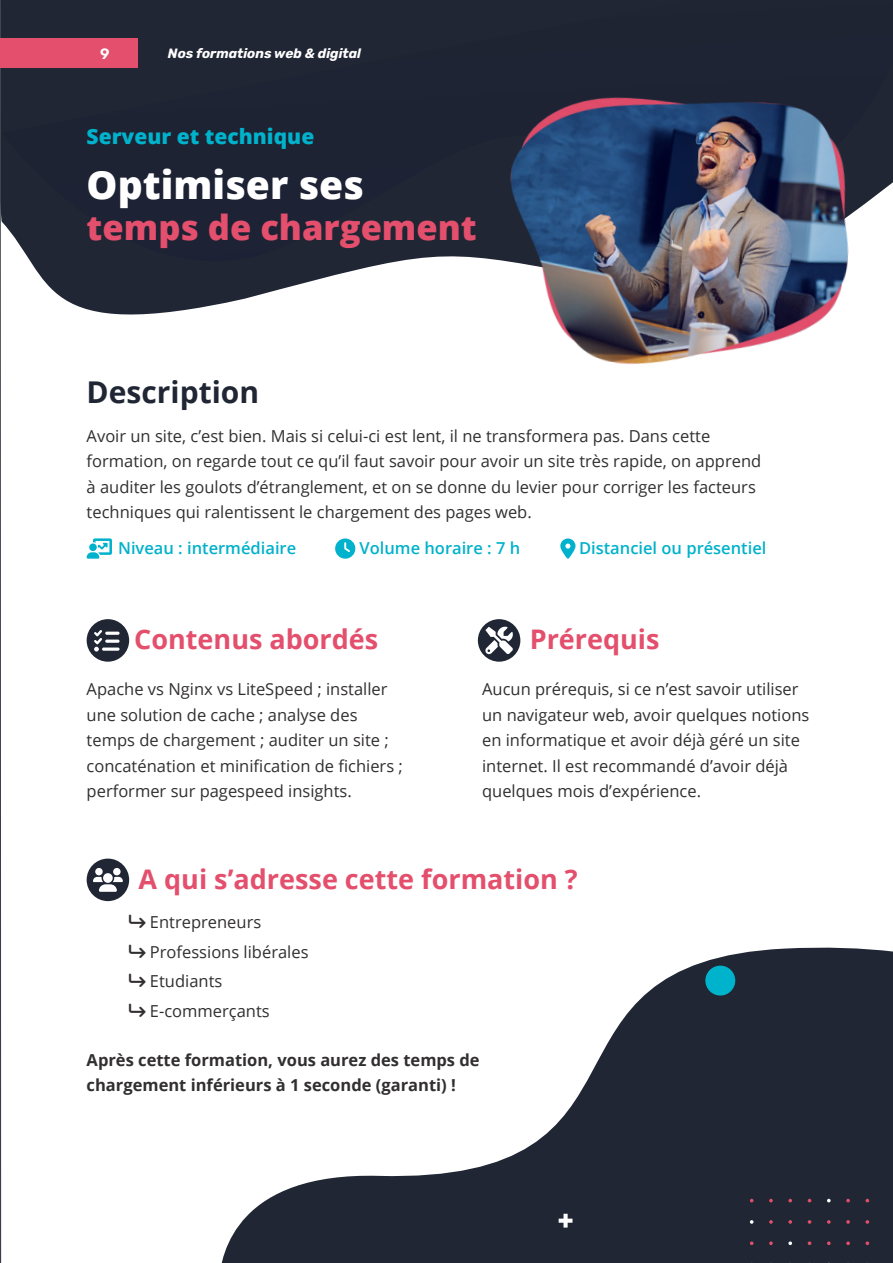
<style>
.page{position:relative;width:893px;height:1263px;background:#fff}
.page>*{position:absolute;margin:0;border:0;box-sizing:border-box;transform-origin:0 0}
.Sub_Headline{font:800 39px "Open Sans";color:#fff}
.Sub_Headline-2{font:800 34.5px "Open Sans";color:#e34f6c}
.Headliners{font:700 30px "Open Sans";color:#202633}
.Headliners-2{font:700 27px "Open Sans";color:#e34f6c}
.Sub_Headline-3{font:800 21px "Open Sans";color:#00b2cb}
.Body_Text{font:16.5px/25.5px "Open Sans";color:#312f30}
.Body_Text-2{font:700 16.5px/25.5px "Open Sans";color:#312f30}
.Headliners-3{font:600 16.5px "Open Sans";color:#00b2cb}
.t1{font:600 15px "Rubik";color:#fff}
.t2{font:italic 700 13.5px "Rubik";color:#fffeff}
</style>
<div class="page">
<svg style="left:1px;top:0;width:387px;height:315px;fill:#202633"></svg>
<div style="left:2px;top:0;width:891px;height:263px;background:#1f2533"></div>
<svg style="left:221px;top:947px;width:672px;height:316px;fill:#202633"></svg>
<div style="left:87px;top:619px;width:42px;height:43px;background:#202633;border-radius:50%"></div>
<svg style="left:94px;top:630px;width:26px;height:21px"></svg>
<div style="left:478px;top:619px;width:42px;height:43px;background:#202633;border-radius:50%"></div>
<svg style="left:485px;top:627px;width:28px;height:27px"></svg>
<div style="left:87px;top:858px;width:42px;height:43px;background:#202633;border-radius:50%"></div>
<svg style="left:93px;top:868px;width:30px;height:24px"></svg>
<svg style="left:87px;top:538px;width:25px;height:21px"></svg>
<svg style="left:335px;top:538px;width:20px;height:21px"></svg>
<svg style="left:560px;top:538px;width:15px;height:21px"></svg>
<img style="left:467px;top:7px;width:426px;height:358px">
<svg style="left:769px;top:1199px;width:4px;height:3px"></svg>
<svg style="left:788px;top:1199px;width:4px;height:3px"></svg>
<svg style="left:827px;top:1199px;width:4px;height:3px"></svg>
<svg style="left:846px;top:1199px;width:4px;height:3px"></svg>
<svg style="left:865px;top:1199px;width:4px;height:3px"></svg>
<svg style="left:750px;top:1220px;width:3px;height:4px"></svg>
<svg style="left:769px;top:1220px;width:4px;height:4px"></svg>
<svg style="left:788px;top:1220px;width:4px;height:4px"></svg>
<svg style="left:808px;top:1220px;width:3px;height:4px"></svg>
<svg style="left:827px;top:1220px;width:4px;height:4px"></svg>
<svg style="left:846px;top:1220px;width:4px;height:4px"></svg>
<svg style="left:865px;top:1220px;width:4px;height:4px"></svg>
<svg style="left:750px;top:1241px;width:3px;height:4px"></svg>
<svg style="left:769px;top:1241px;width:4px;height:4px"></svg>
<svg style="left:788px;top:1241px;width:4px;height:4px"></svg>
<svg style="left:808px;top:1241px;width:3px;height:4px"></svg>
<svg style="left:827px;top:1241px;width:4px;height:4px"></svg>
<svg style="left:846px;top:1241px;width:4px;height:4px"></svg>
<svg style="left:865px;top:1241px;width:4px;height:4px"></svg>
<div style="left:705px;top:966px;width:30px;height:29px;background:#00b3cc;border-radius:50%"></div>
<svg style="left:559px;top:1214px;width:13px;height:13px"></svg>
<hr style="left:0;top:0;width:1px;height:1263px;background:#393e49">
<div style="left:0;top:38px;width:138px;height:30px;background:#e34f6c"></div>
<p class="t1" style="left:100px;top:45px;width:11px">9</p>
<p class="t2" style="left:168px;top:45px;width:195px">Nos formations web &amp; digital</p>
<p class="Sub_Headline-3" style="left:87px;top:120px;width:229px">Serveur et technique</p>
<p class="Sub_Headline" style="left:87px;top:155px;width:279px">Optimiser ses</p>
<p class="Sub_Headline-2" style="left:87px;top:201px;width:392px">temps de chargement</p>
<p class="Headliners" style="left:87px;top:371px;width:174px">Description</p>
<p class="Body_Text" style="left:87px;top:423px;width:676px">Avoir un site, c’est bien. Mais si celui-ci est lent, il ne transformera pas. Dans cette formation, on regarde tout ce qu’il faut savoir pour avoir un site très rapide, on apprend à auditer les goulots d’étranglement, et on se donne du levier pour corriger les facteurs techniques qui ralentissent le chargement des pages web.</p>
<p class="Headliners-3" style="left:118px;top:537px;width:180px">Niveau : intermédiaire</p>
<p class="Headliners-3" style="left:359px;top:537px;width:162px">Volume horaire : 7 h</p>
<p class="Headliners-3" style="left:579px;top:537px;width:189px">Distanciel ou présentiel</p>
<p class="Headliners-2" style="left:134px;top:620px;width:246px">Contenus abordés</p>
<p class="Headliners-2" style="left:530px;top:620px;width:131px">Prérequis</p>
<p class="Body_Text" style="left:87px;top:676px;width:318px">Apache vs Nginx vs LiteSpeed ; installer une solution de cache ; analyse des temps de chargement ; auditer un site ; concaténation et minification de fichiers ; performer sur pagespeed insights.</p>
<p class="Body_Text" style="left:482px;top:676px;width:329px">Aucun prérequis, si ce n’est savoir utiliser un navigateur web, avoir quelques notions en informatique et avoir déjà géré un site internet. Il est recommandé d’avoir déjà quelques mois d’expérience.</p>
<p class="Headliners-2" style="left:139px;top:860px;width:441px">A qui s’adresse cette formation ?</p>
<p class="Body_Text" style="left:150px;top:909px;width:113px">Entrepreneurs</p>
<p class="Body_Text" style="left:150px;top:938px;width:160px">Professions libérales</p>
<p class="Body_Text" style="left:150px;top:968px;width:74px">Etudiants</p>
<p class="Body_Text" style="left:150px;top:998px;width:121px">E-commerçants</p>
<p class="Body_Text-2" style="left:87px;top:1046px;width:394px">Après cette formation, vous aurez des temps de chargement inférieurs à 1 seconde (garanti) !</p>
</div>
